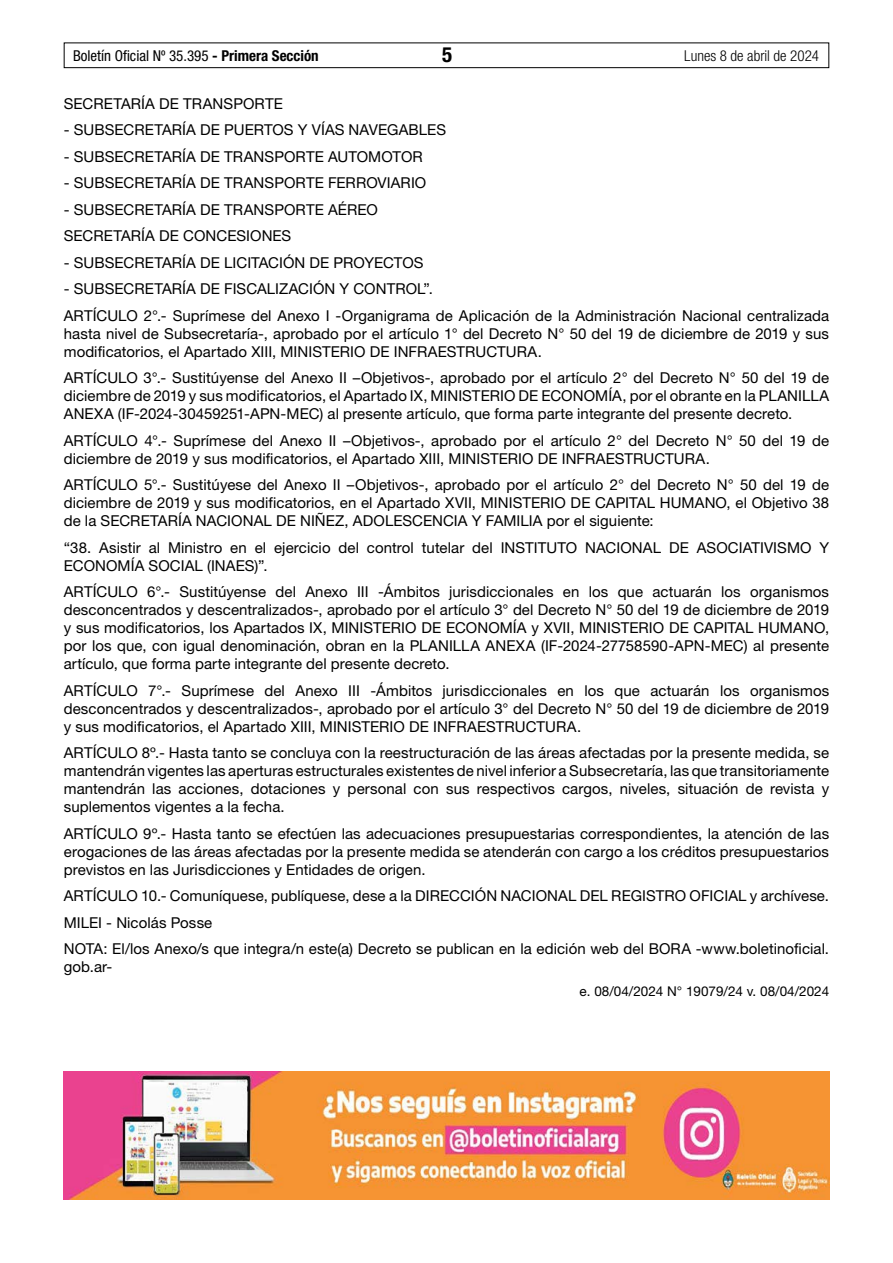
<style>
.page{position:relative;width:893px;height:1263px;background:#fff}
.page>*{position:absolute;margin:0;border:0;box-sizing:border-box;transform-origin:0 0}
.t1{font:700 condensed 21px "Helvetica Neue LT Std";color:#000}
.t2{font:15px/18px "Helvetica Neue LT Std";letter-spacing:.005em;color:#000}
.t3{font:condensed 15px "Helvetica Neue LT Std";color:#000}
.t4{font:300 condensed 15px "Helvetica Neue LT Std";color:#000}
.t5{font:13.5px "Helvetica Neue LT Std";color:#000}
.s1{font-weight:700}
</style>
<div class="page">
<div style="left:64px;top:43px;width:765px;height:25px;border:1px solid #000"></div>
<img style="left:64px;top:1072px;width:765px;height:127px">
<p class="t3" style="left:73px;top:47px;width:247px">Boletín Oficial Nº 35.395 <span class="s1">- Primera Sección</span></p>
<h1 class="t1" style="left:442px;top:42px;width:12px">5</h1>
<p class="t4" style="left:684px;top:47px;width:136px">Lunes 8 de abril de 2024</p>
<p class="t2" style="left:64px;top:94px;width:221px">SECRETARÍA DE TRANSPORTE</p>
<p class="t2" style="left:64px;top:120px;width:384px">- SUBSECRETARÍA DE PUERTOS Y VÍAS NAVEGABLES</p>
<p class="t2" style="left:64px;top:147px;width:360px">- SUBSECRETARÍA DE TRANSPORTE AUTOMOTOR</p>
<p class="t2" style="left:64px;top:173px;width:364px">- SUBSECRETARÍA DE TRANSPORTE FERROVIARIO</p>
<p class="t2" style="left:64px;top:196px;width:316px;line-height:26.5px">- SUBSECRETARÍA DE TRANSPORTE AÉREO<br>SECRETARÍA DE CONCESIONES</p>
<p class="t2" style="left:64px;top:253px;width:361px">- SUBSECRETARÍA DE LICITACIÓN DE PROYECTOS</p>
<p class="t2" style="left:64px;top:275px;width:767px;line-height:26.5px">- SUBSECRETARÍA DE FISCALIZACIÓN Y CONTROL”.<br>ARTÍCULO 2°.- Suprímese del Anexo I -Organigrama de Aplicación de la Administración Nacional centralizada</p>
<p class="t2" style="left:64px;top:324px;width:767px">hasta nivel de Subsecretaría-, aprobado por el artículo 1° del Decreto N° 50 del 19 de diciembre de 2019 y sus modificatorios, el Apartado XIII, MINISTERIO DE INFRAESTRUCTURA.</p>
<p class="t2" style="left:64px;top:369px;width:767px;text-align:justify">ARTÍCULO 3°.- Sustitúyense del Anexo II –Objetivos-, aprobado por el artículo 2° del Decreto N° 50 del 19 de diciembre de 2019 y sus modificatorios, el Apartado IX, MINISTERIO DE ECONOMÍA, por el obrante en la PLANILLA ANEXA (IF-2024-30459251-APN-MEC) al presente artículo, que forma parte integrante del presente decreto.</p>
<p class="t2" style="left:64px;top:431px;width:767px">ARTÍCULO 4°.- Suprímese del Anexo II –Objetivos-, aprobado por el artículo 2° del Decreto N° 50 del 19 de diciembre de 2019 y sus modificatorios, el Apartado XIII, MINISTERIO DE INFRAESTRUCTURA.</p>
<p class="t2" style="left:64px;top:476px;width:767px;text-align:justify">ARTÍCULO 5°.- Sustitúyese del Anexo II –Objetivos-, aprobado por el artículo 2° del Decreto N° 50 del 19 de diciembre de 2019 y sus modificatorios, en el Apartado XVII, MINISTERIO DE CAPITAL HUMANO, el Objetivo 38 de la SECRETARÍA NACIONAL DE NIÑEZ, ADOLESCENCIA Y FAMILIA por el siguiente:</p>
<p class="t2" style="left:64px;top:538px;width:767px">“38. Asistir al Ministro en el ejercicio del control tutelar del INSTITUTO NACIONAL DE ASOCIATIVISMO Y<br>ECONOMÍA SOCIAL (INAES)”.</p>
<p class="t2" style="left:64px;top:583px;width:767px;text-align:justify">ARTÍCULO 6°.- Sustitúyense del Anexo III -Ámbitos jurisdiccionales en los que actuarán los organismos desconcentrados y descentralizados-, aprobado por el artículo 3° del Decreto N° 50 del 19 de diciembre de 2019 y sus modificatorios, los Apartados IX, MINISTERIO DE ECONOMÍA y XVII, MINISTERIO DE CAPITAL HUMANO, por los que, con igual denominación, obran en la PLANILLA ANEXA (IF-2024-27758590-APN-MEC) al presente artículo, que forma parte integrante del presente decreto.</p>
<p class="t2" style="left:64px;top:681px;width:767px;text-align:justify">ARTÍCULO 7°.- Suprímese del Anexo III -Ámbitos jurisdiccionales en los que actuarán los organismos desconcentrados y descentralizados-, aprobado por el artículo 3° del Decreto N° 50 del 19 de diciembre de 2019 y sus modificatorios, el Apartado XIII, MINISTERIO DE INFRAESTRUCTURA.</p>
<p class="t2" style="left:64px;top:744px;width:767px;text-align:justify">ARTÍCULO 8º.- Hasta tanto se concluya con la reestructuración de las áreas afectadas por la presente medida, se mantendrán vigentes las aperturas estructurales existentes de nivel inferior a Subsecretaría, las que transitoriamente mantendrán las acciones, dotaciones y personal con sus respectivos cargos, niveles, situación de revista y suplementos vigentes a la fecha.</p>
<p class="t2" style="left:64px;top:824px;width:767px;text-align:justify">ARTÍCULO 9º.- Hasta tanto se efectúen las adecuaciones presupuestarias correspondientes, la atención de las erogaciones de las áreas afectadas por la presente medida se atenderán con cargo a los créditos presupuestarios previstos en las Jurisdicciones y Entidades de origen.</p>
<p class="t2" style="left:64px;top:882px;width:767px;line-height:26.5px">ARTÍCULO 10.- Comuníquese, publíquese, dese a la DIRECCIÓN NACIONAL DEL REGISTRO OFICIAL y archívese.<br>MILEI - Nicolás Posse<br>NOTA: El/los Anexo/s que integra/n este(a) Decreto se publican en la edición web del BORA -www.boletinoficial.</p>
<p class="t2" style="left:64px;top:958px;width:50px">gob.ar-</p>
<p class="t5" style="left:580px;top:983px;width:251px">e. 08/04/2024 N° 19079/24 v. 08/04/2024</p>
</div>
